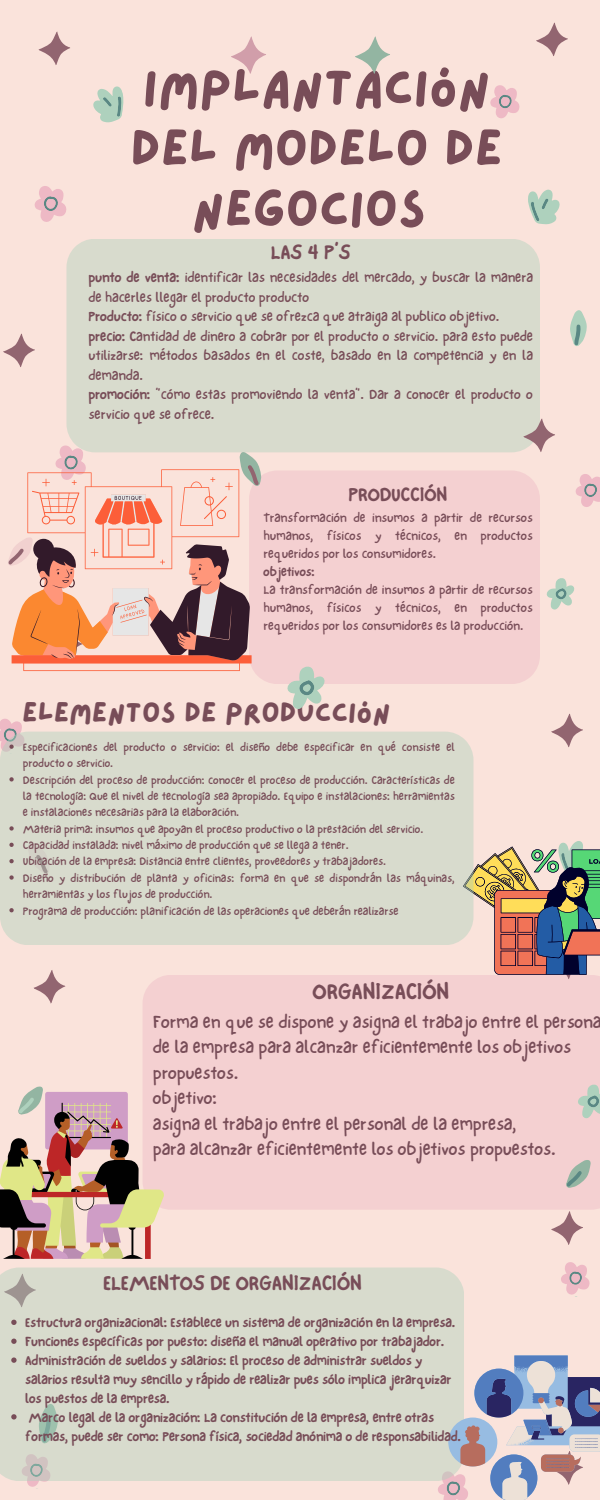
<style>
.page{position:relative;width:600px;height:1500px;background:#fae3db}
.page>*{position:absolute;margin:0;border:0;box-sizing:border-box;transform-origin:0 0}
.t1{font:51.6px/60.6px "Lazydog";color:#784d58;text-align:center}
.t2{font:28.5px "Lazydog";color:#784d58}
.t3{font:23.4px "NF One Little Font Bold";color:#784d58}
.t4{font:21.6px "NF One Little Font Bold";color:#784d58}
.t5{font:21.2px "NF One Little Font Bold";color:#784d58}
.t6{font:20.1px "NF One Little Font Bold";color:#784d58}
.t7{font:18.4px/25.5px "NF One Little Font Regular";color:#784d58}
.t8{font:14.2px/19.5px "NF One Little Font Regular";color:#784d58}
.t9{font:13.7px/18.9px "NF One Little Font Bold";color:#784d58}
.t10{font:13.1px/18px "NF One Little Font Regular";color:#784d58}
.t11{font:11.7px/16.4px "NF One Little Font Regular";color:#784d58}
.s1{font-family:"NF One Little Font Bold"}
</style>
<div class="page">
<div style="left:143px;top:975px;width:457px;height:235px;background:#f4d0d1"></div>
<div style="left:66px;top:239px;width:474px;height:213px;background:#d8dbcd"></div>
<svg style="left:34px;top:186px;width:33px;height:36px"></svg>
<svg style="left:570px;top:310px;width:17px;height:36px"></svg>
<svg style="left:490px;top:85px;width:30px;height:34px"></svg>
<div style="left:252px;top:471px;width:288px;height:213px;background:#f4d0d1"></div>
<svg style="left:575px;top:474px;width:25px;height:33px"></svg>
<svg style="left:546px;top:578px;width:29px;height:32px"></svg>
<svg style="left:576px;top:1083px;width:24px;height:36px"></svg>
<svg style="left:565px;top:1158px;width:28px;height:34px"></svg>
<svg style="left:561px;top:1262px;width:29px;height:33px"></svg>
<svg style="left:285px;top:665px;width:42px;height:44px"></svg>
<svg style="left:355px;top:36px;width:35px;height:38px"></svg>
<svg style="left:3px;top:333px;width:32px;height:34px"></svg>
<svg style="left:521px;top:417px;width:34px;height:35px"></svg>
<svg style="left:551px;top:713px;width:32px;height:35px"></svg>
<svg style="left:33px;top:970px;width:33px;height:34px"></svg>
<svg style="left:551px;top:1211px;width:32px;height:34px"></svg>
<svg style="left:231px;top:36px;width:35px;height:38px"></svg>
<svg style="left:528px;top:189px;width:32px;height:36px"></svg>
<svg style="left:536px;top:22px;width:32px;height:34px"></svg>
<svg style="left:38px;top:31px;width:32px;height:34px"></svg>
<svg style="left:93px;top:86px;width:31px;height:37px"></svg>
<div style="left:0;top:1267px;width:464px;height:214px;background:#d8dbcd"></div>
<svg style="left:8px;top:442px;width:266px;height:223px"></svg>
<svg style="left:12px;top:469px;width:240px;height:202px"></svg>
<svg style="left:31px;top:496px;width:219px;height:165px"></svg>
<svg style="left:463px;top:839px;width:137px;height:144px"></svg>
<svg style="left:0;top:1084px;width:165px;height:175px"></svg>
<svg style="left:437px;top:1355px;width:163px;height:145px"></svg>
<svg style="left:11px;top:1320px;width:6px;height:5px"></svg>
<svg style="left:11px;top:1339px;width:6px;height:5px"></svg>
<svg style="left:11px;top:1357px;width:6px;height:6px"></svg>
<svg style="left:11px;top:1399px;width:62px;height:88px"></svg>
<div style="left:0;top:732px;width:473px;height:213px;background:#d8dbcd"></div>
<svg style="left:0;top:718px;width:26px;height:35px"></svg>
<svg style="left:9px;top:777px;width:5px;height:5px"></svg>
<svg style="left:9px;top:826px;width:5px;height:5px"></svg>
<svg style="left:9px;top:839px;width:52px;height:41px"></svg>
<svg style="left:9px;top:908px;width:5px;height:4px"></svg>
<p class="t1" style="left:131px;top:60px;width:374px">IMPLANTACIÓN<br>DEL MODELO DE<br>NEGOCIOS</p>
<p class="t5" style="left:271px;top:239px;width:81px">LAS 4 P’S</p>
<p class="t8" style="left:89px;top:268px;width:446px"><span class="s1">punto de venta:</span> identificar las necesidades del mercado, y buscar la manera de hacerles llegar el producto producto<br><span class="s1">Producto:</span> físico o servicio que se ofrezca que atraiga al publico objetivo. <span class="s1">precio: C</span>antidad de dinero a cobrar por el producto o servicio. para esto puede utilizarse: métodos basados en el coste, basado en la competencia y en la demanda.<br><span class="s1">promoción:</span> “cómo estas promoviendo la venta”. Dar a conocer el producto o servicio que se ofrece.</p>
<p class="t6" style="left:349px;top:482px;width:100px">PRODUCCIÓN</p>
<p class="t10" style="left:264px;top:508px;width:271px">Transformación de insumos a partir de recursos humanos, físicos y técnicos, en productos requeridos por los consumidores.<br><span class="s1">objetivos:<br></span>La transformación de insumos a partir de recursos humanos, físicos y técnicos, en productos requeridos por los consumidores es la producción.</p>
<p class="t2" style="left:22px;top:699px;width:370px">ELEMENTOS DE PRODUCCIÓN</p>
<h5 class="t11" style="left:23px;top:739px;width:433px">Especificaciones del producto o servicio: el diseño debe especificar en qué consiste el producto o servicio.</h5>
<p class="t11" style="left:23px;top:771px;width:433px;text-align:justify">Descripción del proceso de producción: conocer el proceso de producción. Características de la tecnología: Que el nivel de tecnología sea apropiado. Equipo e instalaciones: herramientas e instalaciones necesarias para la elaboración.</p>
<p class="t11" style="left:23px;top:820px;width:402px">Materia prima: insumos que apoyan el proceso productivo o la prestación del servicio.</p>
<p class="t11" style="left:23px;top:837px;width:327px">Capacidad instalada: nivel máximo de producción que se llega a tener.</p>
<p class="t11" style="left:23px;top:853px;width:365px">Ubicación de la empresa: Distancia entre clientes, proveedores y trabajadores.</p>
<p class="t11" style="left:23px;top:870px;width:433px">Diseño y distribución de planta y oficinas: forma en que se dispondrán las máquinas, herramientas y los flujos de producción.</p>
<p class="t11" style="left:23px;top:902px;width:377px">Programa de producción: planificación de las operaciones que deberán realizarse</p>
<h3 class="t3" style="left:313px;top:977px;width:138px">ORGANIZACIÓN</h3>
<p class="t7" style="left:153px;top:1008px;width:450px">Forma en que se dispone y asigna el trabajo entre el persona de la empresa para alcanzar eficientemente los objetivos propuestos.<br>objetivo:<br>asigna el trabajo entre el personal de la empresa,<br>para alcanzar eficientemente los objetivos propuestos.</p>
<h1 class="t4" style="left:103px;top:1270px;width:260px">ELEMENTOS DE ORGANIZACIÓN</h1>
<p class="t9" style="left:25px;top:1313px;width:432px">Estructura organizacional: Establece un sistema de organización en la empresa.</p>
<p class="t9" style="left:25px;top:1332px;width:421px">Funciones específicas por puesto: diseña el manual operativo por trabajador.</p>
<p class="t9" style="left:25px;top:1351px;width:428px">Administración de sueldos y salarios: El proceso de administrar sueldos y salarios resulta muy sencillo y rápido de realizar pues sólo implica jerarquizar los puestos de la empresa.</p>
<p class="t9" style="left:25px;top:1408px;width:437px">Marco legal de la organización: La constitución de la empresa, entre otras formas, puede ser como: Persona física, sociedad anónima o de responsabilidad.</p>
</div>
